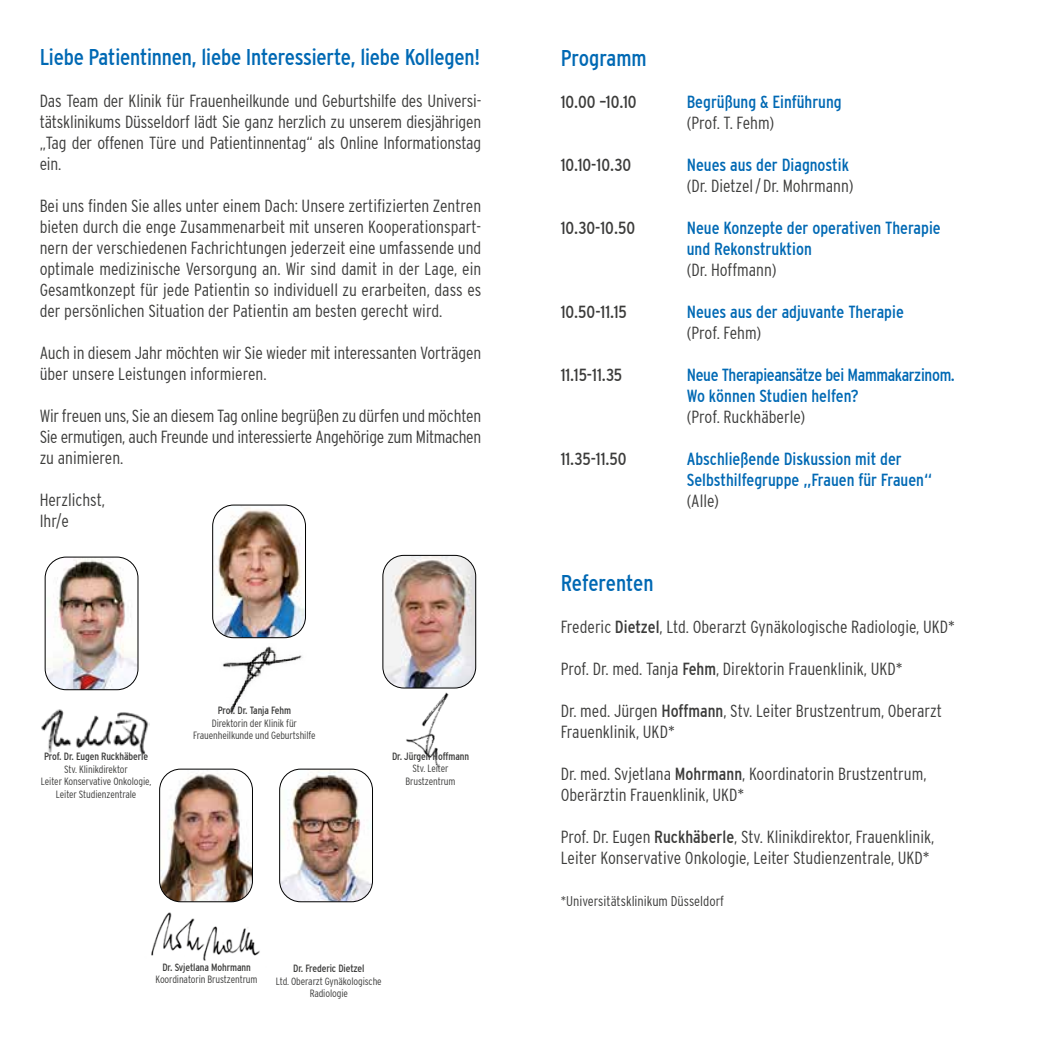
<style>
.page{position:relative;width:1042px;height:1042px;background:#fff}
.page>*{position:absolute;margin:0;border:0;box-sizing:border-box;transform-origin:0 0}
.t1{font:condensed 22.75px "Interstate";letter-spacing:-.01em;color:#0069b4}
.t2{font:300 condensed 17.5px/21px "Interstate";color:#3c3c3b}
.t3{font:condensed 17.5px/21px "Interstate";color:#0069b4}
.t4{font:condensed 17.5px "Interstate";color:#3c3c3b}
.t5{font:condensed 17.5px/21px "Interstate";letter-spacing:-.02em;color:#0069b4}
.t6{font:300 condensed 14px "Interstate";color:#3c3c3b}
.t7{font:300 condensed 10.5px/12.6px "Interstate";letter-spacing:-.01em;color:#3c3c3b;text-align:center}
.t8{font:condensed 10.5px "Interstate";letter-spacing:-.01em;color:#3c3c3b}
.s1{font-weight:400}
</style>
<div class="page">
<img style="left:41px;top:709px;width:108px;height:46px">
<img style="left:151px;top:902px;width:109px;height:59px">
<img style="left:222px;top:646px;width:81px;height:67px">
<img style="left:406px;top:692px;width:43px;height:78px">
<img style="left:214px;top:505px;width:91px;height:133px">
<div style="left:212px;top:505px;width:94px;height:133px;border:1px solid #000;border-radius:21px"></div>
<img style="left:45px;top:557px;width:93px;height:133px">
<div style="left:45px;top:557px;width:93px;height:133px;border:1px solid #000;border-radius:21px"></div>
<img style="left:160px;top:769px;width:92px;height:133px">
<div style="left:159px;top:769px;width:94px;height:133px;border:1px solid #000;border-radius:21px"></div>
<img style="left:281px;top:769px;width:91px;height:133px">
<div style="left:279px;top:769px;width:94px;height:133px;border:1px solid #000;border-radius:21px"></div>
<img style="left:383px;top:555px;width:93px;height:133px">
<div style="left:383px;top:555px;width:93px;height:133px;border:1px solid #000;border-radius:21px"></div>
<h1 class="t1" style="left:40px;top:44px;width:442px">Liebe Patientinnen, liebe Interessierte, liebe Kollegen!</h1>
<p class="t2" style="left:40px;top:90px;width:443px;text-align:justify">Das Team der Klinik für Frauenheilkunde und Geburtshilfe des Universi&shy;tätsklinikums Düsseldorf lädt Sie ganz herzlich zu unserem diesjährigen „Tag der offenen Türe und Patientinnentag“ als Online Informationstag ein.</p>
<p class="t2" style="left:40px;top:195px;width:443px;text-align:justify">Bei uns finden Sie alles unter einem Dach: Unsere zertifizierten Zentren bieten durch die enge Zusammenarbeit mit unseren Kooperationspart&shy;nern der verschiedenen Fachrichtungen jederzeit eine umfassende und optimale medizinische Versorgung an. Wir sind damit in der Lage, ein Gesamtkonzept für jede Patientin so individuell zu erarbeiten, dass es der persönlichen Situation der Patientin am besten gerecht wird.</p>
<p class="t2" style="left:40px;top:342px;width:443px">Auch in diesem Jahr möchten wir Sie wieder mit interessanten Vorträgen über unsere Leistungen informieren.</p>
<p class="t2" style="left:40px;top:405px;width:443px;text-align:justify">Wir freuen uns, Sie an diesem Tag online begrüßen zu dürfen und möchten Sie ermutigen, auch Freunde und interessierte Angehörige zum Mitmachen zu animieren.</p>
<p class="t2" style="left:40px;top:489px;width:67px">Herzlichst,<br>Ihr/e</p>
<p class="t8" style="left:44px;top:750px;width:106px">Prof. Dr. Eugen Ruckhäberle</p>
<p class="t7" style="left:41px;top:762px;width:112px">Stv. Klinikdirektor<br>Leiter Konservative Onkologie,<br>Leiter Studienzentrale</p>
<p class="t8" style="left:218px;top:705px;width:75px">Prof. Dr. Tanja Fehm</p>
<p class="t7" style="left:193px;top:717px;width:124px">Direktorin der Klinik für<br>Frauenheilkunde und Geburtshilfe</p>
<p class="t8" style="left:392px;top:750px;width:79px">Dr. Jürgen Hoffmann</p>
<p class="t7" style="left:405px;top:762px;width:51px">Stv. Leiter<br>Brustzentrum</p>
<p class="t8" style="left:162px;top:961px;width:90px">Dr. Svjetlana Mohrmann</p>
<p class="t7" style="left:156px;top:973px;width:103px">Koordinatorin Brustzentrum</p>
<p class="t8" style="left:293px;top:962px;width:73px">Dr. Frederic Dietzel</p>
<p class="t7" style="left:276px;top:974px;width:107px">Ltd. Oberarzt Gynäkologische<br>Radiologie</p>
<h1 class="t1" style="left:561px;top:45px;width:87px">Programm</h1>
<p class="t4" style="left:561px;top:92px;width:77px">10.00 –10.10</p>
<p class="t3" style="left:687px;top:91px;width:156px">Begrüßung &amp; Einführung</p>
<p class="t2" style="left:687px;top:112px;width:89px">(Prof. T. Fehm)</p>
<p class="t4" style="left:561px;top:155px;width:72px">10.10-10.30</p>
<p class="t3" style="left:687px;top:154px;width:164px">Neues aus der Diagnostik</p>
<p class="t2" style="left:687px;top:175px;width:168px">(Dr. Dietzel/ Dr. Mohrmann)</p>
<p class="t4" style="left:561px;top:218px;width:76px">10.30-10.50</p>
<p class="t3" style="left:687px;top:217px;width:255px">Neue Konzepte der operativen Therapie und Rekonstruktion</p>
<p class="t2" style="left:687px;top:259px;width:91px">(Dr. Hoffmann)</p>
<p class="t4" style="left:561px;top:302px;width:68px">10.50-11.15</p>
<p class="t3" style="left:687px;top:301px;width:219px">Neues aus der adjuvante Therapie</p>
<p class="t2" style="left:687px;top:322px;width:76px">(Prof. Fehm)</p>
<p class="t4" style="left:561px;top:365px;width:63px">11.15-11.35</p>
<p class="t5" style="left:687px;top:364px;width:270px">Neue Therapieansätze bei Mammakarzinom.<br>Wo können Studien helfen?</p>
<p class="t2" style="left:687px;top:406px;width:120px">(Prof. Ruckhäberle)</p>
<p class="t4" style="left:561px;top:449px;width:67px">11.35-11.50</p>
<p class="t3" style="left:687px;top:448px;width:247px">Abschließende Diskussion mit der<br>Selbsthilfegruppe „Frauen für Frauen“</p>
<p class="t2" style="left:687px;top:490px;width:34px">(Alle)</p>
<h1 class="t1" style="left:561px;top:570px;width:94px">Referenten</h1>
<p class="t2" style="left:561px;top:616px;width:396px">Frederic <span class="s1">Dietzel</span>, Ltd. Oberarzt Gynäkologische Radiologie, UKD*</p>
<p class="t2" style="left:561px;top:658px;width:343px">Prof. Dr. med. Tanja <span class="s1">Fehm</span>, Direktorin Frauenklinik, UKD*</p>
<p class="t2" style="left:561px;top:700px;width:383px">Dr. med. Jürgen <span class="s1">Hoffmann</span>, Stv. Leiter Brustzentrum, Oberarzt<br>Frauenklinik, UKD*</p>
<p class="t2" style="left:561px;top:763px;width:367px">Dr. med. Svjetlana <span class="s1">Mohrmann</span>, Koordinatorin Brustzentrum,<br>Oberärztin Frauenklinik, UKD*</p>
<p class="t2" style="left:561px;top:826px;width:375px">Prof. Dr. Eugen <span class="s1">Ruckhäberle</span>, Stv. Klinikdirektor, Frauenklinik,<br>Leiter Konservative Onkologie, Leiter Studienzentrale, UKD*</p>
<p class="t6" style="left:561px;top:893px;width:165px">*Universitätsklinikum Düsseldorf</p>
</div>
